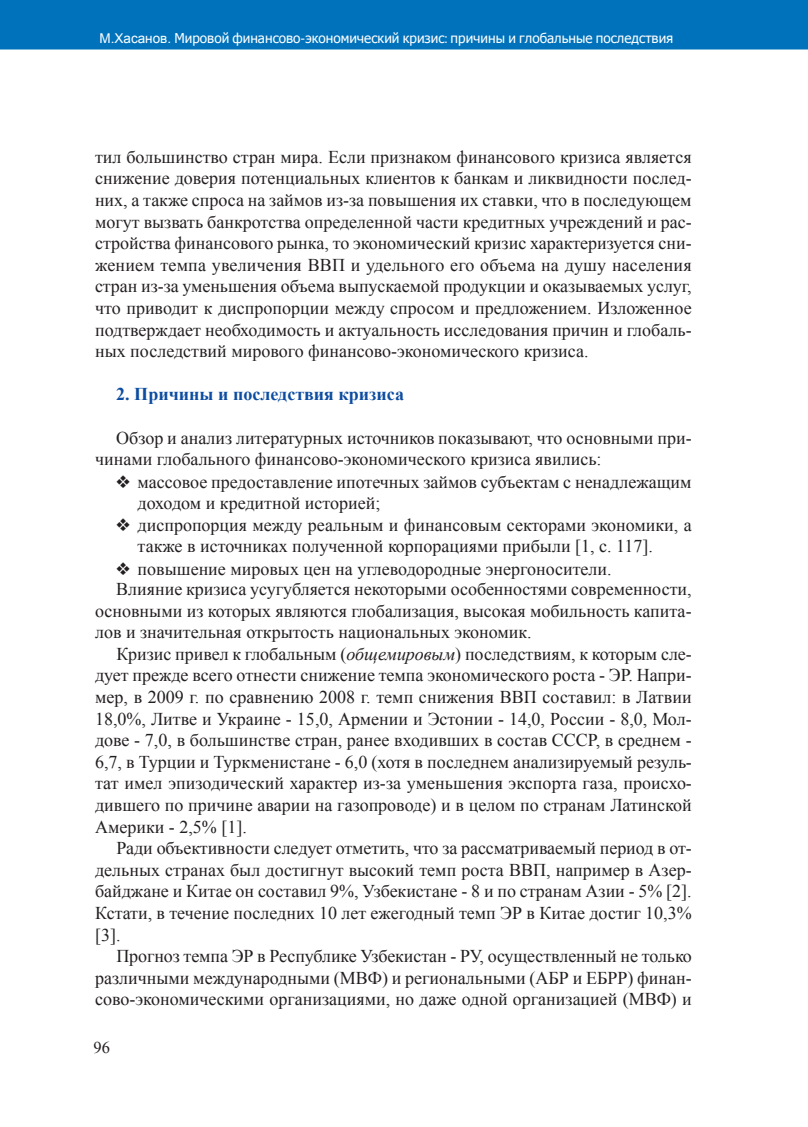
<style>
.page{position:relative;width:808px;height:1127px;background:#fff}
.page>*{position:absolute;margin:0;border:0;box-sizing:border-box;transform-origin:0 0}
.t1{font:18px/21.6px "Times New Roman";color:#231f20}
.t2{font:700 18px "Times New Roman";color:#0d4da1}
.t3{font:16.5px "Times New Roman";color:#231f20}
.t4{font:13.5px "Tahoma";color:#fff}
.s1{font-family:"Arial"}
.s2{font-family:"Az Helvetica Neue";font-stretch:condensed}
.s3{font-style:italic}
</style>
<div class="page">
<div style="left:0;top:0;width:808px;height:49px;background:#0072bc"></div>
<p class="t4" style="left:100px;top:30px;width:575px"><span class="s1">M.Хасанов.</span> Мировой финансово<span class="s2">-</span>экономический кризис<span class="s2">:</span> причины и глобальные последствия</p>
<p class="t1" style="left:95px;top:146px;width:598px;text-align:justify">тил большинство стран мира. Если признаком финансового кризиса является снижение доверия потенциальных клиентов к банкам и ликвидности послед&shy;них, а также спроса на займов из-за повышения их ставки, что в последующем могут вызвать банкротства определенной части кредитных учреждений и рас&shy;стройства финансового рынка, то экономический кризис характеризуется сни&shy;жением темпа увеличения ВВП и удельного его объема на душу населения стран из-за уменьшения объема выпускаемой продукции и оказываемых услуг, что приводит к диспропорции между спросом и предложением. Изложенное подтверждает необходимость и актуальность исследования причин и глобаль&shy;ных последствий мирового финансово-экономического кризиса.</p>
<p class="t2" style="left:116px;top:384px;width:289px">2. Причины и последствия кризиса</p>
<p class="t1" style="left:95px;top:427px;width:598px;text-indent:21px">Обзор и анализ литературных источников показывают, что основными при&shy;чинами глобального финансово-экономического кризиса явились:</p>
<p class="t1" style="left:138px;top:472px;width:556px;line-height:20.4px;text-indent:-21px">❖ массовое предоставление ипотечных займов субъектам с ненадлежащим доходом и кредитной историей;</p>
<p class="t1" style="left:138px;top:515px;width:556px;line-height:20.4px;text-indent:-21px">❖ диспропорция между реальным и финансовым секторами экономики, а также в источниках полученной корпорациями прибыли [1, с. 117].</p>
<p class="t1" style="left:116px;top:558px;width:497px">❖ повышение мировых цен на углеводородные энергоносители.</p>
<p class="t1" style="left:116px;top:578px;width:577px">Влияние кризиса усугубляется некоторыми особенностями современности,</p>
<p class="t1" style="left:95px;top:600px;width:598px">основными из которых являются глобализация, высокая мобильность капита-</p>
<p class="t1" style="left:95px;top:621px;width:438px">лов и значительная открытость национальных экономик.</p>
<p class="t1" style="left:116px;top:643px;width:577px">Кризис привел к глобальным (<span class="s3">общемировым</span>) последствиям, к которым сле-</p>
<p class="t1" style="left:95px;top:664px;width:598px">дует прежде всего отнести снижение темпа экономического роста - ЭР. Напри-</p>
<p class="t1" style="left:95px;top:686px;width:598px">мер, в 2009 г. по сравнению 2008 г. темп снижения ВВП составил: в Латвии</p>
<p class="t1" style="left:95px;top:708px;width:598px">18,0%, Литве и Украине - 15,0, Армении и Эстонии - 14,0, России - 8,0, Мол-</p>
<p class="t1" style="left:95px;top:729px;width:598px">дове - 7,0, в большинстве стран, ранее входивших в состав СССР, в среднем -</p>
<p class="t1" style="left:95px;top:751px;width:598px">6,7, в Турции и Туркменистане - 6,0 (хотя в последнем анализируемый резуль-</p>
<p class="t1" style="left:95px;top:772px;width:598px">тат имел эпизодический характер из-за уменьшения экспорта газа, происхо-</p>
<p class="t1" style="left:95px;top:794px;width:598px">дившего по причине аварии на газопроводе) и в целом по странам Латинской</p>
<p class="t1" style="left:95px;top:816px;width:153px">Америки - 2,5% [1].</p>
<p class="t1" style="left:116px;top:837px;width:577px">Ради объективности следует отметить, что за рассматриваемый период в от-</p>
<p class="t1" style="left:95px;top:859px;width:598px">дельных странах был достигнут высокий темп роста ВВП, например в Азер-</p>
<p class="t1" style="left:95px;top:880px;width:598px">байджане и Китае он составил 9%, Узбекистане - 8 и по странам Азии - 5% [2].</p>
<p class="t1" style="left:95px;top:902px;width:598px">Кстати, в течение последних 10 лет ежегодный темп ЭР в Китае достиг 10,3%</p>
<p class="t1" style="left:95px;top:924px;width:27px">[3].</p>
<p class="t1" style="left:116px;top:945px;width:577px">Прогноз темпа ЭР в Республике Узбекистан - РУ, осуществленный не только</p>
<p class="t1" style="left:95px;top:967px;width:598px">различными международными (МВФ) и региональными (АБР и ЕБРР) финан-</p>
<p class="t1" style="left:95px;top:988px;width:598px">сово-экономическими организациями, но даже одной организацией (МВФ) и</p>
<p class="t3" style="left:94px;top:1038px;width:18px">96</p>
</div>
